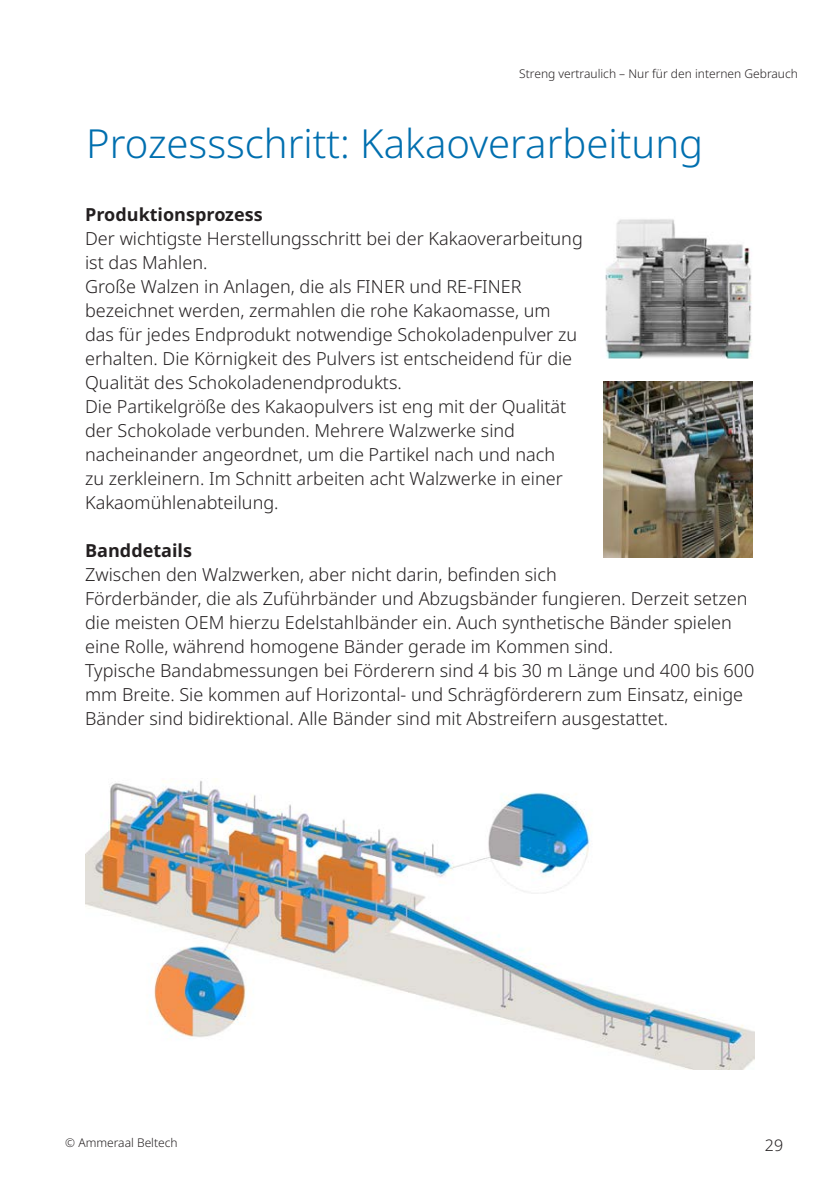
<style>
.page{position:relative;width:840px;height:1191px;background:#fff}
.page>*{position:absolute;margin:0;border:0;box-sizing:border-box;transform-origin:0 0}
.t1{font:300 40px "Noto Sans";color:#006faf}
.t2{font:300 18px/24px "Noto Sans";color:#231f20}
.t3{font:700 18px "Noto Sans";color:#231f20}
.t4{font:300 16px "Noto Sans";color:#231f20}
.t5{font:300 12px "Noto Sans";color:#231f20}
</style>
<div class="page">
<img style="left:605px;top:219px;width:147px;height:140px">
<img style="left:603px;top:382px;width:149px;height:175px">
<img style="left:85px;top:780px;width:669px;height:289px">
<p class="t5" style="left:519px;top:65px;width:280px">Streng vertraulich – Nur für den internen Gebrauch</p>
<p class="t1" style="left:86px;top:115px;width:618px">Prozessschritt: Kakaoverarbeitung</p>
<p class="t3" style="left:85px;top:202px;width:179px">Produktionsprozess</p>
<p class="t2" style="left:85px;top:227px;width:499px">Der wichtigste Herstellungsschritt bei der Kakaoverarbeitung ist das Mahlen.</p>
<p class="t2" style="left:85px;top:275px;width:493px">Große Walzen in Anlagen, die als FINER und RE-FINER bezeichnet werden, zermahlen die rohe Kakaomasse, um das für jedes Endprodukt notwendige Schokoladenpulver zu erhalten. Die Körnigkeit des Pulvers ist entscheidend für die Qualität des Schokoladenendprodukts.</p>
<p class="t2" style="left:85px;top:395px;width:482px">Die Partikelgröße des Kakaopulvers ist eng mit der Qualität der Schokolade verbunden. Mehrere Walzwerke sind nacheinander angeordnet, um die Partikel nach und nach zu zerkleinern. Im Schnitt arbeiten acht Walzwerke in einer Kakaomühlenabteilung.</p>
<p class="t3" style="left:85px;top:537px;width:108px">Banddetails</p>
<p class="t2" style="left:85px;top:563px;width:663px">Zwischen den Walzwerken, aber nicht darin, befinden sich<br>Förderbänder, die als Zuführbänder und Abzugsbänder fungieren. Derzeit setzen die meisten OEM hierzu Edelstahlbänder ein. Auch synthetische Bänder spielen eine Rolle, während homogene Bänder gerade im Kommen sind.</p>
<p class="t2" style="left:85px;top:659px;width:670px">Typische Bandabmessungen bei Förderern sind 4 bis 30 m Länge und 400 bis 600 mm Breite. Sie kommen auf Horizontal- und Schrägförderern zum Einsatz, einige<br>Bänder sind bidirektional. Alle Bänder sind mit Abstreifern ausgestattet.</p>
<p class="t5" style="left:65px;top:1134px;width:114px">© Ammeraal Beltech</p>
<p class="t4" style="left:764px;top:1134px;width:20px">29</p>
</div>
